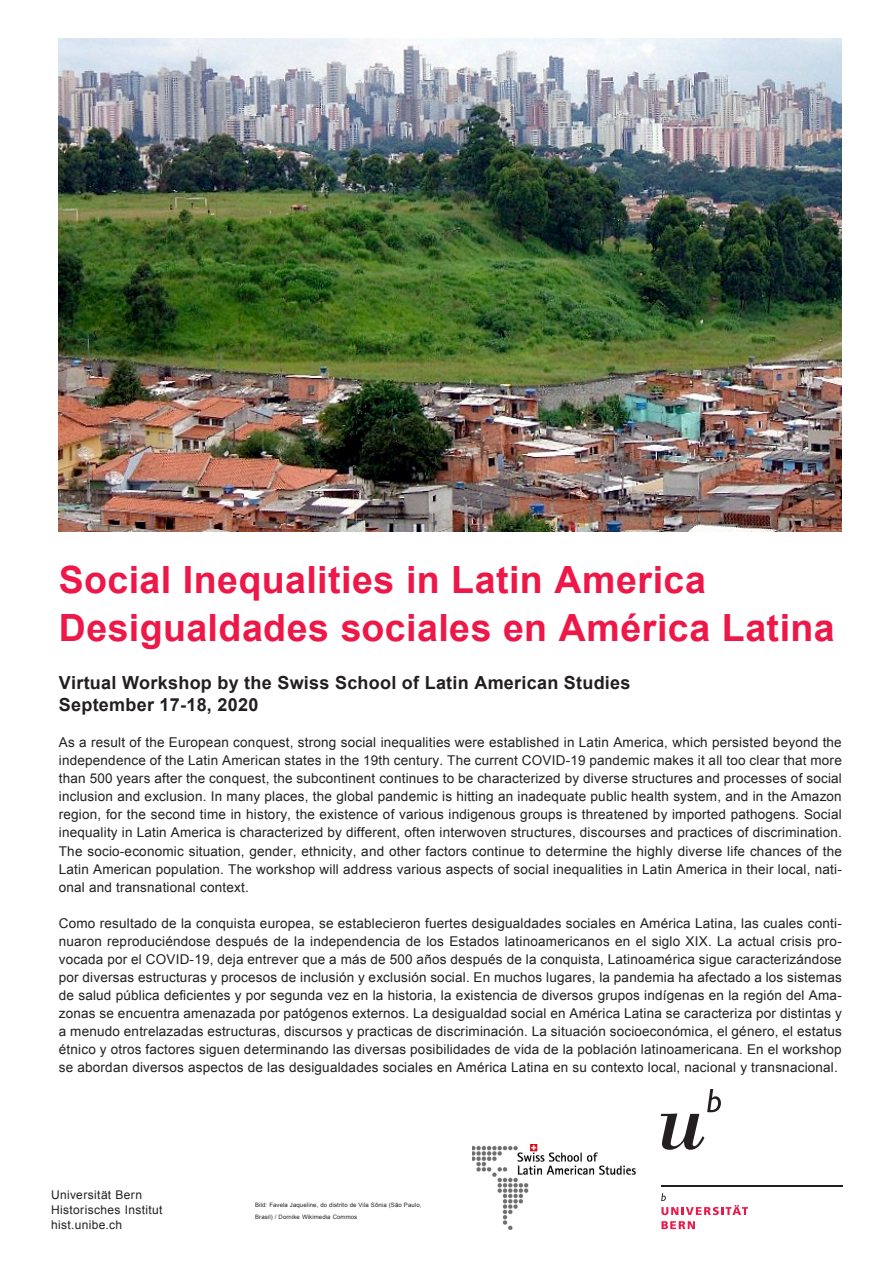
<style>
.page{position:relative;width:893px;height:1268px;background:#fff}
.page>*{position:absolute;margin:0;border:0;box-sizing:border-box;transform-origin:0 0}
.Headline_Event{font:700 37.5px "Arial";letter-spacing:.01em;color:#ed1748}
.Beschrieb_Event_ligh{font:700 18px "Arial";letter-spacing:.015em;color:#231f20}
.Beschrieb_Event_ligh-2{font:13.5px/18px "Arial";letter-spacing:.015em;color:#231f20;text-align:justify}
.Absender{font:12px "Arial";letter-spacing:.03em;color:#231f20}
.Absender-2{font:6px/12px "Arial";letter-spacing:.02em;color:#231f20}
</style>
<div class="page">
<img style="left:59px;top:38px;width:783px;height:494px">
<svg style="left:661px;top:1089px;width:60px;height:60px"></svg>
<hr style="left:661px;top:1184px;width:181px;height:2px;background:#231f20">
<svg style="left:661px;top:1193px;width:87px;height:21px"></svg>
<svg style="left:661px;top:1221px;width:34px;height:7px"></svg>
<img style="left:472px;top:1144px;width:163px;height:84px">
<p class="Headline_Event" style="left:59px;top:555px;width:648px">Social Inequalities in Latin America</p>
<p class="Headline_Event" style="left:59px;top:603px;width:777px">Desigualdades sociales en América Latina</p>
<p class="Beschrieb_Event_ligh" style="left:59px;top:670px;width:573px">Virtual Workshop by the Swiss School of Latin American Studies</p>
<p class="Beschrieb_Event_ligh" style="left:59px;top:693px;width:201px">September 17-18, 2020</p>
<p class="Beschrieb_Event_ligh-2" style="left:59px;top:733px;width:785px">As a result of the European conquest, strong social inequalities were established in Latin America, which persisted beyond the independence of the Latin American states in the 19th century. The current COVID-19 pandemic makes it all too clear that more than 500 years after the conquest, the subcontinent continues to be characterized by diverse structures and processes of social inclusion and exclusion. In many places, the global pandemic is hitting an inadequate public health system, and in the Amazon region, for the second time in history, the existence of various indigenous groups is threatened by imported pathogens. Social inequality in Latin America is characterized by different, often interwoven structures, discourses and practices of discrimination.<br>The socio-economic situation, gender, ethnicity, and other factors continue to determine the highly diverse life chances of the Latin American population. The workshop will address various aspects of social inequalities in Latin America in their local, nati&shy;onal and transnational context.</p>
<p class="Beschrieb_Event_ligh-2" style="left:59px;top:913px;width:785px">Como resultado de la conquista europea, se establecieron fuertes desigualdades sociales en América Latina, las cuales conti&shy;nuaron reproduciéndose después de la independencia de los Estados latinoamericanos en el siglo XIX. La actual crisis pro&shy;vocada por el COVID-19, deja entrever que a más de 500 años después de la conquista, Latinoamérica sigue caracterizándose por diversas estructuras y procesos de inclusión y exclusión social. En muchos lugares, la pandemia ha afectado a los sistemas de salud pública deficientes y por segunda vez en la historia, la existencia de diversos grupos indígenas en la región del Ama&shy;zonas se encuentra amenazada por patógenos externos. La desigualdad social en América Latina se caracteriza por distintas y a menudo entrelazadas estructuras, discursos y practicas de discriminación. La situación socioeconómica, el género, el estatus étnico y otros factores siguen determinando las diversas posibilidades de vida de la población latinoamericana. En el workshop se abordan diversos aspectos de las desigualdades sociales en América Latina en su contexto local, nacional y transnacional.</p>
<p class="Absender" style="left:51px;top:1186px;width:93px">Universität Bern</p>
<p class="Absender" style="left:51px;top:1201px;width:113px">Historisches Institut</p>
<p class="Absender" style="left:51px;top:1216px;width:73px">hist.unibe.ch</p>
<p class="Absender-2" style="left:255px;top:1198px;width:168px">Bild: Favela Jaqueline, do distrito de Vila Sônia (São Paulo,<br>Brasil) / Dornike Wikimedia Commos</p>
</div>
